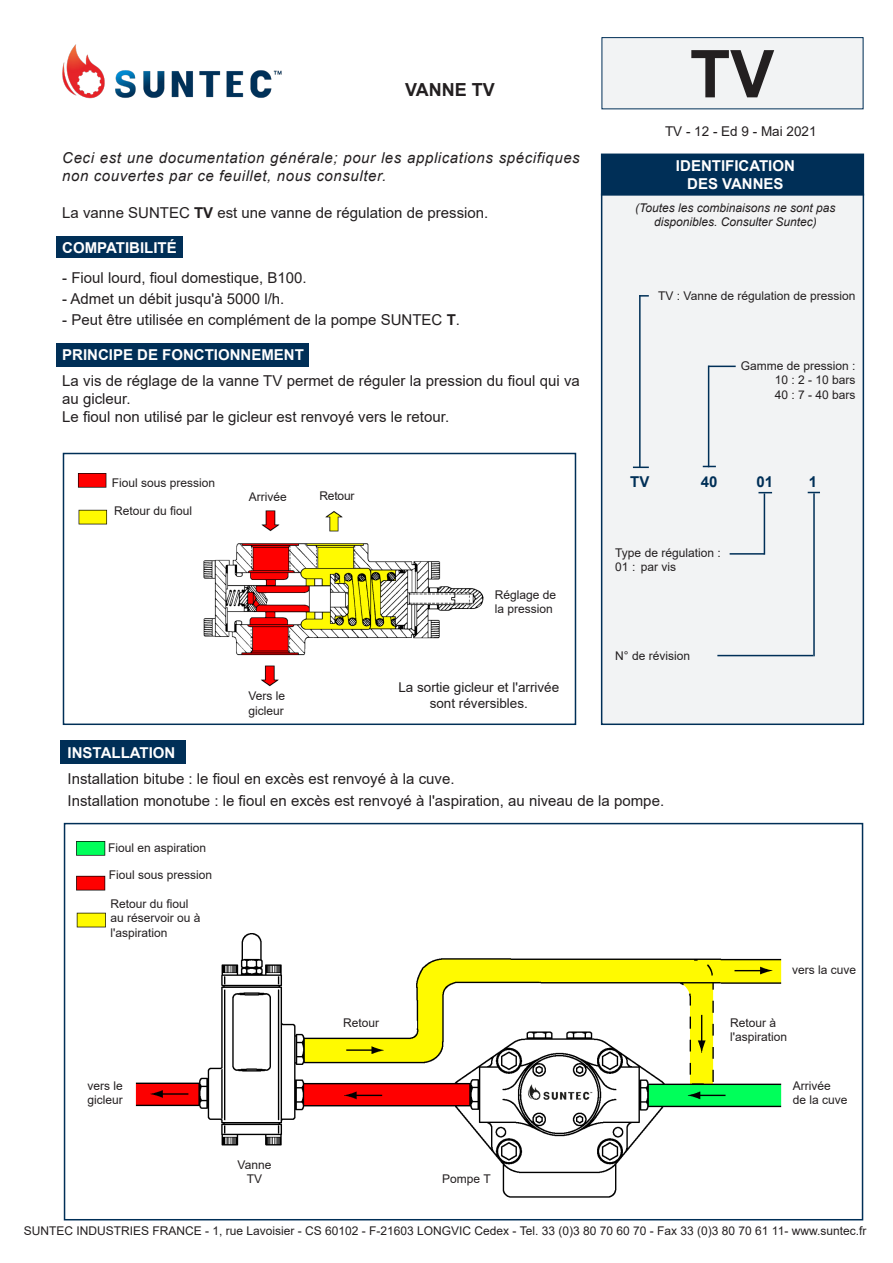
<style>
.page{position:relative;width:893px;height:1263px;background:#fff}
.page>*{position:absolute;margin:0;border:0;box-sizing:border-box;transform-origin:0 0}
.t1{font:700 66px "Arial";color:#231f20}
.t2{font:700 18px "Arial";color:#231f20}
.t3{font:15px/18px "Arial";color:#231f20}
.t4{font:italic 15px/18px "Arial";letter-spacing:.04em;color:#231f20}
.t5{font:700 15px "Arial";color:#fff}
.t6{font:700 15px "Arial";color:#002f57}
.t7{font:13.5px/16.2px "Arial";color:#231f20;text-align:center}
.t8{font:12px/14.4px "Arial";color:#231f20}
.t9{font:italic 12px/14.4px "Arial";color:#231f20;text-align:center}
.s1{font-weight:700}
</style>
<div class="page">
<div style="left:602px;top:38px;width:261px;height:71px;background:#f2f3f4"></div>
<div style="left:601px;top:37px;width:262px;height:72px;border:1px solid #002f57"></div>
<div style="left:601px;top:194px;width:263px;height:531px;background:#f2f3f4;border:2px solid #002f57"></div>
<div style="left:601px;top:154px;width:263px;height:42px;background:#002f57;border:2px solid #002f57"></div>
<div style="left:64px;top:823px;width:799px;height:397px;border:2px solid #002f57"></div>
<div style="left:63px;top:453px;width:513px;height:272px;border:2px solid #002f57"></div>
<img style="left:76px;top:841px;width:30px;height:87px">
<img style="left:135px;top:933px;width:647px;height:265px">
<img style="left:203px;top:510px;width:281px;height:177px">
<img style="left:77px;top:473px;width:31px;height:52px">
<img style="left:62px;top:44px;width:220px;height:55px">
<div style="left:60px;top:741px;width:126px;height:23px;background:#002f57"></div>
<div style="left:56px;top:343px;width:253px;height:24px;background:#002f57"></div>
<div style="left:56px;top:236px;width:127px;height:22px;background:#002f57"></div>
<hr style="left:717px;top:655px;width:96px;height:1px;background:#002f57">
<svg style="left:808px;top:492px;width:12px;height:1px"></svg>
<hr style="left:813px;top:493px;width:2px;height:163px;background:#002f57">
<hr style="left:639px;top:295px;width:2px;height:172px;background:#002f57">
<svg style="left:758px;top:492px;width:14px;height:1px"></svg>
<svg style="left:703px;top:466px;width:13px;height:1px"></svg>
<svg style="left:633px;top:467px;width:16px;height:1px"></svg>
<hr style="left:708px;top:366px;width:1px;height:101px;background:#002f57">
<svg style="left:709px;top:366px;width:27px;height:1px"></svg>
<svg style="left:639px;top:295px;width:10px;height:2px"></svg>
<hr style="left:730px;top:553px;width:34px;height:2px;background:#002f57">
<hr style="left:764px;top:493px;width:1px;height:62px;background:#002f57">
<p class="t2" style="left:405px;top:77px;width:91px">VANNE TV</p>
<p class="t4" style="left:62px;top:149px;width:519px">Ceci est une documentation générale; pour les applications spécifiques non couvertes par ce feuillet, nous consulter.</p>
<p class="t3" style="left:62px;top:204px;width:428px">La vanne SUNTEC <span class="s1">TV</span> est une vanne de régulation de pression.</p>
<p class="t5" style="left:62px;top:237px;width:116px">COMPATIBILITÉ</p>
<p class="t3" style="left:62px;top:268px;width:246px">- Fioul lourd, fioul domestique, B100.</p>
<p class="t3" style="left:62px;top:289px;width:224px">- Admet un débit jusqu'à 5000 l/h.</p>
<p class="t3" style="left:62px;top:310px;width:399px">- Peut être utilisée en complément de la pompe SUNTEC <span class="s1">T</span>.</p>
<p class="t5" style="left:62px;top:344px;width:243px">PRINCIPE DE FONCTIONNEMENT</p>
<p class="t3" style="left:62px;top:372px;width:519px">La vis de réglage de la vanne TV permet de réguler la pression du fioul qui va au gicleur.</p>
<p class="t3" style="left:62px;top:408px;width:388px">Le fioul non utilisé par le gicleur est renvoyé vers le retour.</p>
<p class="t8" style="left:112px;top:476px;width:105px">Fioul sous pression</p>
<p class="t8" style="left:114px;top:503px;width:80px">Retour du fioul</p>
<p class="t8" style="left:249px;top:489px;width:40px">Arrivée</p>
<p class="t8" style="left:319px;top:488px;width:37px">Retour</p>
<p class="t8" style="left:248px;top:689px;width:38px">Vers le gicleur</p>
<p class="t8" style="left:495px;top:587px;width:63px">Réglage de la pression</p>
<p class="t7" style="left:398px;top:679px;width:162px">La sortie gicleur et l'arrivée sont réversibles.</p>
<h1 class="t1" style="left:690px;top:28px;width:86px">TV</h1>
<p class="t7" style="left:665px;top:123px;width:153px">TV - 12 - Ed 9 - Mai 2021</p>
<p class="t5" style="left:676px;top:155px;width:120px">IDENTIFICATION</p>
<p class="t5" style="left:687px;top:173px;width:98px">DES VANNES</p>
<p class="t9" style="left:635px;top:201px;width:202px">(Toutes les combinaisons ne sont pas disponibles. Consulter Suntec)</p>
<p class="t8" style="left:658px;top:289px;width:199px">TV : Vanne de régulation de pression</p>
<p class="t8" style="left:741px;top:358px;width:116px">Gamme de pression :</p>
<p class="t8" style="left:775px;top:373px;width:82px">10 : 2 - 10 bars</p>
<p class="t8" style="left:775px;top:387px;width:82px">40 : 7 - 40 bars</p>
<p class="t6" style="left:630px;top:471px;width:21px">TV</p>
<p class="t6" style="left:701px;top:471px;width:18px">40</p>
<p class="t6" style="left:756px;top:471px;width:18px">01</p>
<p class="t6" style="left:809px;top:471px;width:10px">1</p>
<p class="t8" style="left:615px;top:545px;width:107px">Type de régulation :</p>
<p class="t8" style="left:615px;top:559px;width:62px">01 : par vis</p>
<p class="t8" style="left:615px;top:648px;width:76px">N° de révision</p>
<p class="t5" style="left:68px;top:742px;width:109px">INSTALLATION</p>
<p class="t3" style="left:68px;top:770px;width:388px">Installation bitube : le fioul en excès est renvoyé à la cuve.</p>
<p class="t3" style="left:68px;top:792px;width:598px">Installation monotube : le fioul en excès est renvoyé à l'aspiration, au niveau de la pompe.</p>
<p class="t8" style="left:108px;top:841px;width:100px">Fioul en aspiration</p>
<p class="t8" style="left:109px;top:868px;width:105px">Fioul sous pression</p>
<p class="t8" style="left:111px;top:896px;width:92px">Retour du fioul au réservoir ou à l'aspiration</p>
<p class="t8" style="left:87px;top:1078px;width:37px">vers le gicleur</p>
<p class="t8" style="left:238px;top:1157px;width:35px;text-align:center">Vanne<br>TV</p>
<p class="t8" style="left:792px;top:962px;width:66px">vers la cuve</p>
<p class="t8" style="left:343px;top:1016px;width:38px">Retour</p>
<p class="t8" style="left:730px;top:1015px;width:58px">Retour à l'aspiration</p>
<p class="t8" style="left:442px;top:1171px;width:50px">Pompe T</p>
<p class="t8" style="left:793px;top:1078px;width:56px">Arrivée<br>de la cuve</p>
<p class="t8" style="left:24px;top:1223px;width:844px">SUNTEC INDUSTRIES FRANCE - 1, rue Lavoisier - CS 60102 - F-21603 LONGVIC Cedex - Tel. 33 (0)3 80 70 60 70 - Fax 33 (0)3 80 70 61 11- www.suntec.fr</p>
</div>
